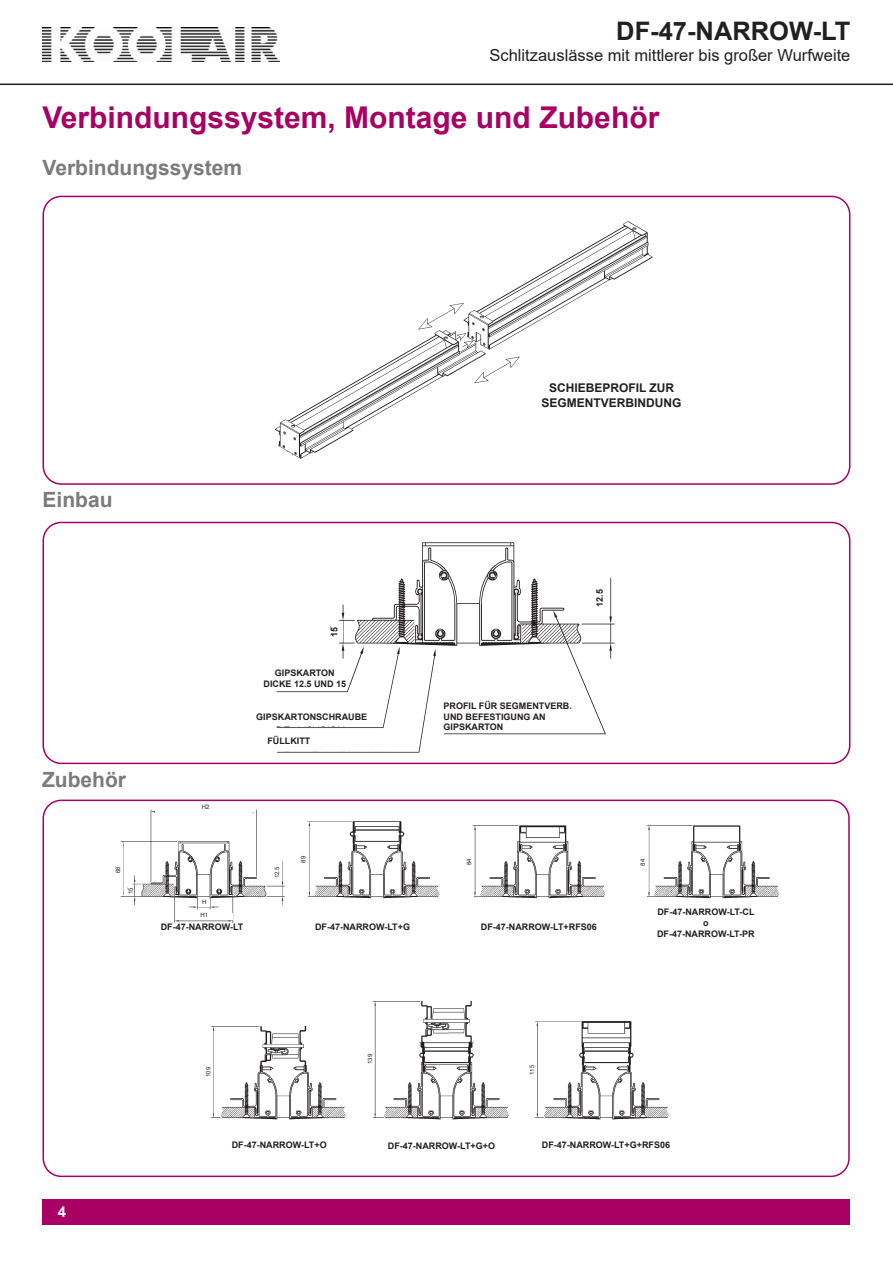
<style>
.page{position:relative;width:893px;height:1263px;background:#fff}
.page>*{position:absolute;margin:0;border:0;box-sizing:border-box;transform-origin:0 0}
._000_textos_cubi{font:700 30px "Arial";color:#a70164}
._000_textos_cubi-2{font:700 25.5px "Arial";color:#231f20}
.t1{font:700 21px "Arial";color:#7b7b7a}
._000_textos_cubi-3{font:16.5px "Arial";color:#231f20}
.t2{font:700 15px "Arial";color:#fff}
.t3{font:700 12px/14.4px "Arial";color:#231f20;text-align:center}
.t4{font:700 9px/10.8px "Arial";color:#231f20}
.t5{font:6px "Arial";color:#231f20}
</style>
<div class="page">
<img style="left:275px;top:221px;width:378px;height:238px">
<div style="left:43px;top:196px;width:807px;height:289px;border:2px solid #a70164;border-radius:18px"></div>
<div style="left:43px;top:522px;width:807px;height:242px;border:2px solid #a70164;border-radius:18px"></div>
<img style="left:276px;top:542px;width:339px;height:211px">
<img style="left:115px;top:804px;width:665px;height:316px">
<div style="left:43px;top:800px;width:807px;height:377px;border:2px solid #a70164;border-radius:18px"></div>
<div style="left:155px;top:805px;width:101px;height:6px;background:#fff"></div>
<div style="left:176px;top:913px;width:56px;height:6px;background:#fff"></div>
<div style="left:275px;top:861px;width:6px;height:23px;background:#fff"></div>
<div style="left:301px;top:822px;width:7px;height:75px;background:#fff"></div>
<div style="left:116px;top:843px;width:6px;height:53px;background:#fff"></div>
<div style="left:206px;top:1028px;width:7px;height:88px;background:#fff"></div>
<div style="left:368px;top:1003px;width:5px;height:111px;background:#fff"></div>
<div style="left:530px;top:1024px;width:5px;height:91px;background:#fff"></div>
<div style="left:467px;top:827px;width:6px;height:70px;background:#fff"></div>
<div style="left:641px;top:828px;width:6px;height:69px;background:#fff"></div>
<div style="left:128px;top:886px;width:6px;height:10px;background:#fff"></div>
<div style="left:199px;top:900px;width:11px;height:6px;background:#fff"></div>
<div style="left:630px;top:921px;width:152px;height:32px;background:#fff"></div>
<div style="left:317px;top:917px;width:120px;height:38px;background:#fff"></div>
<div style="left:473px;top:919px;width:121px;height:39px;background:#fff"></div>
<div style="left:552px;top:1136px;width:120px;height:39px;background:#fff"></div>
<div style="left:283px;top:924px;width:159px;height:11px;background:#fff"></div>
<div style="left:459px;top:924px;width:159px;height:11px;background:#fff"></div>
<div style="left:123px;top:924px;width:158px;height:11px;background:#fff"></div>
<div style="left:268px;top:654px;width:73px;height:37px;background:#fff"></div>
<div style="left:276px;top:700px;width:74px;height:26px;background:#fff"></div>
<div style="left:442px;top:708px;width:143px;height:24px;background:#fff"></div>
<div style="left:273px;top:740px;width:124px;height:11px;background:#fff"></div>
<div style="left:596px;top:580px;width:10px;height:36px;background:#fff"></div>
<div style="left:331px;top:621px;width:11px;height:21px;background:#fff"></div>
<div style="left:43px;top:1199px;width:807px;height:25px;background:#a80063"></div>
<hr style="left:0;top:84px;width:893px;height:1px;background:#231f20">
<img style="left:43px;top:28px;width:236px;height:33px">
<p class="_000_textos_cubi-2" style="left:616px;top:13px;width:236px">DF-47-NARROW-LT</p>
<p class="_000_textos_cubi-3" style="left:489px;top:44px;width:362px">Schlitzauslässe mit mittlerer bis großer Wurfweite</p>
<p class="_000_textos_cubi" style="left:43px;top:96px;width:618px">Verbindungssystem, Montage und Zubehör</p>
<p class="t1" style="left:43px;top:153px;width:201px">Verbindungssystem</p>
<p class="t3" style="left:542px;top:381px;width:142px">SCHIEBEPROFIL ZUR<br>SEGMENTVERBINDUNG</p>
<p class="t1" style="left:43px;top:485px;width:72px">Einbau</p>
<p class="t1" style="left:42px;top:765px;width:86px">Zubehör</p>
<p class="t5" style="left:114px;top:873px;width:8px;rotate:-90deg">66</p>
<p class="t5" style="left:127px;top:894px;width:8px;rotate:-90deg">15</p>
<p class="t4" style="left:329px;top:637px;width:12px;rotate:-90deg">15</p>
<p class="t4" style="left:264px;top:667px;width:84px;text-align:center">GIPSKARTON<br>DICKE 12.5 UND 15</p>
<p class="t4" style="left:256px;top:712px;width:112px">GIPSKARTONSCHRAUBE</p>
<p class="t4" style="left:267px;top:735px;width:44px">FÜLLKITT</p>
<p class="t4" style="left:594px;top:607px;width:19px;rotate:-90deg">12.5</p>
<p class="t4" style="left:443px;top:700px;width:130px">PROFIL FÜR SEGMENTVERB.<br>UND BEFESTIGUNG AN<br>GIPSKARTON</p>
<p class="t5" style="left:202px;top:803px;width:9px">H2</p>
<p class="t5" style="left:202px;top:898px;width:6px">H</p>
<p class="t5" style="left:201px;top:911px;width:9px">H1</p>
<p class="t4" style="left:161px;top:922px;width:84px">DF-47-NARROW-LT</p>
<p class="t5" style="left:273px;top:878px;width:13px;rotate:-90deg">12.5</p>
<p class="t5" style="left:299px;top:863px;width:8px;rotate:-90deg">89</p>
<p class="t5" style="left:465px;top:865px;width:8px;rotate:-90deg">84</p>
<p class="t5" style="left:639px;top:866px;width:8px;rotate:-90deg">84</p>
<p class="t4" style="left:315px;top:922px;width:96px">DF-47-NARROW-LT+G</p>
<p class="t4" style="left:481px;top:922px;width:117px">DF-47-NARROW-LT+RFS06</p>
<p class="t4" style="left:657px;top:907px;width:99px">DF-47-NARROW-LT-CL</p>
<p class="t4" style="left:703px;top:918px;width:7px">o</p>
<p class="t4" style="left:657px;top:928px;width:99px">DF-47-NARROW-LT-PR</p>
<h3 class="t2" style="left:58px;top:1201px;width:10px">4</h3>
<p class="t5" style="left:204px;top:1077px;width:12px;rotate:-90deg">109</p>
<p class="t5" style="left:366px;top:1064px;width:12px;rotate:-90deg">139</p>
<p class="t4" style="left:232px;top:1139px;width:96px">DF-47-NARROW-LT+O</p>
<p class="t4" style="left:388px;top:1140px;width:109px">DF-47-NARROW-LT+G+O</p>
<p class="t5" style="left:528px;top:1074px;width:11px;rotate:-90deg">115</p>
<p class="t4" style="left:542px;top:1140px;width:130px">DF-47-NARROW-LT+G+RFS06</p>
</div>
